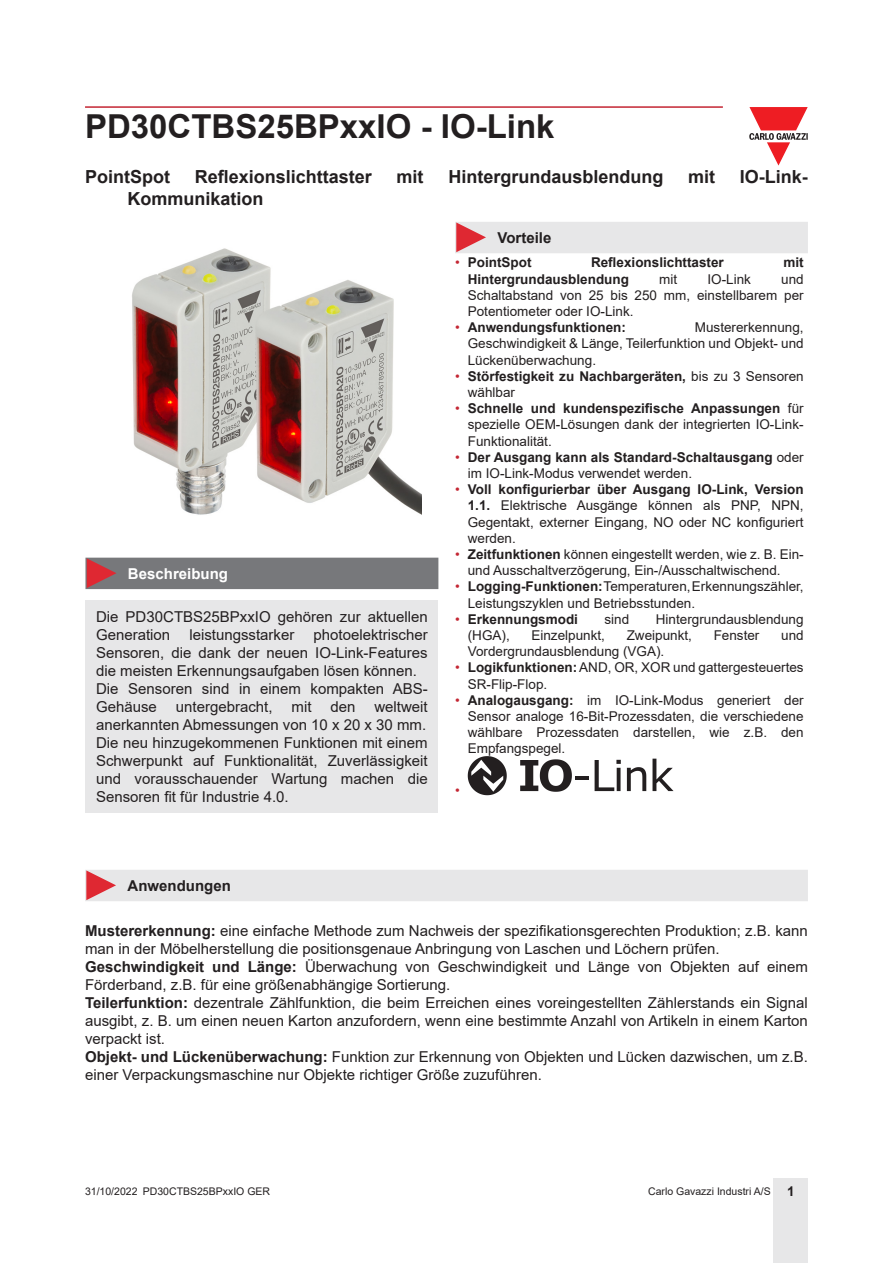
<style>
.page{position:relative;width:893px;height:1263px;background:#fff}
.page>*{position:absolute;margin:0;border:0;box-sizing:border-box;transform-origin:0 0}
.t1{font:700 33px "Arial";color:#231f20}
.Titolo02{font:700 18px "Arial";color:#231f20}
.Testo{font:15px/18px "Arial";color:#231f20}
.Titolo03{font:700 15px "Arial";color:#231f20}
.Titolo04{font:700 15px "Arial";color:#fff}
.t2{font:13.5px/16.2px "Arial";color:#231f20;text-align:justify}
.t3{font:700 13.5px/16.2px "Arial";color:#231f20}
.t4{font:13.5px "Arial";color:#c42633}
.t5{font:10.5px "Arial";color:#231f20}
.s1{font-weight:400;color:#c42633}
.s2{font-weight:400}
.s3{color:#c42633}
.s4{font-weight:700}
.s5{font-weight:700;font-size:13.5px}
</style>
<div class="page">
<hr style="left:85px;top:106px;width:638px;height:2px;background:#c42633">
<div style="left:774px;top:1178px;width:34px;height:85px;background:#e7e7e8"></div>
<svg style="left:749px;top:107px;width:59px;height:59px"></svg>
<div style="left:85px;top:601px;width:353px;height:212px;background:#e7e7e8"></div>
<img style="left:132px;top:248px;width:289px;height:267px">
<div style="left:85px;top:558px;width:353px;height:31px;background:#77787b"></div>
<div style="left:455px;top:222px;width:353px;height:31px;background:#e7e7e8"></div>
<svg style="left:520px;top:759px;width:69px;height:33px"></svg>
<svg style="left:595px;top:760px;width:26px;height:31px"></svg>
<svg style="left:617px;top:768px;width:4px;height:23px"></svg>
<svg style="left:627px;top:767px;width:19px;height:24px"></svg>
<svg style="left:652px;top:759px;width:21px;height:32px"></svg>
<svg style="left:468px;top:756px;width:39px;height:39px"></svg>
<div style="left:85px;top:870px;width:723px;height:31px;background:#e7e7e8"></div>
<h1 class="t1" style="left:85px;top:103px;width:471px">PD30CTBS25BPxxIO - IO-Link</h1>
<p class="Titolo02" style="left:85px;top:164px;width:86px">PointSpot</p>
<p class="Titolo02" style="left:195px;top:164px;width:179px">Reflexionslichttaster</p>
<p class="Titolo02" style="left:397px;top:164px;width:28px">mit</p>
<p class="Titolo02" style="left:448px;top:164px;width:217px">Hintergrundausblendung</p>
<p class="Titolo02" style="left:688px;top:164px;width:28px">mit</p>
<p class="Titolo02" style="left:740px;top:164px;width:70px">IO-Link-</p>
<p class="Titolo02" style="left:128px;top:186px;width:138px">Kommunikation</p>
<p class="Titolo04" style="left:128px;top:563px;width:102px">Beschreibung</p>
<p class="Testo" style="left:96px;top:608px;width:333px">Die PD30CTBS25BPxxIO gehören zur aktuellen<br>Generation</p>
<p class="Testo" style="left:96px;top:626px;width:333px;text-align:justify;text-indent:217px">photoelektrischer Sensoren, die dank der neuen IO-Link-Features die meisten Erkennungsaufgaben lösen können.</p>
<p class="Testo" style="left:96px;top:680px;width:333px">Die Sensoren sind in einem kompakten ABS-<br>Gehäuse</p>
<p class="Testo" style="left:189px;top:626px;width:107px">leistungsstarker</p>
<p class="Testo" style="left:96px;top:698px;width:333px;text-align:right">weltweit<br>anerkannten Abmessungen von 10 x 20 x 30 mm.</p>
<p class="Testo" style="left:96px;top:734px;width:333px;text-align:justify">Die neu hinzugekommenen Funktionen mit einem Schwerpunkt auf Funktionalität, Zuverlässigkeit und vorausschauender Wartung machen die Sensoren fit für Industrie 4.0.</p>
<p class="Testo" style="left:176px;top:698px;width:98px">untergebracht,</p>
<p class="Testo" style="left:292px;top:698px;width:21px">mit</p>
<p class="Testo" style="left:330px;top:698px;width:27px">den</p>
<p class="Titolo03" style="left:497px;top:227px;width:55px">Vorteile</p>
<p class="t3" style="left:455px;top:255px;width:78px"><span class="s1">•</span> PointSpot</p>
<p class="t3" style="left:591px;top:255px;width:134px">Reflexionslichttaster</p>
<p class="t3" style="left:783px;top:255px;width:22px">mit</p>
<p class="t3" style="left:468px;top:271px;width:163px">Hintergrundausblendung</p>
<p class="t2" style="left:659px;top:271px;width:19px">mit</p>
<p class="t2" style="left:707px;top:271px;width:45px">IO-Link</p>
<p class="t2" style="left:468px;top:271px;width:337px;text-indent:313px">und Schaltabstand von 25 bis 250 mm, einstellbarem per Potentiometer oder IO-Link.</p>
<p class="t3" style="left:455px;top:319px;width:173px"><span class="s1">•</span> Anwendungsfunktionen:</p>
<p class="t2" style="left:468px;top:319px;width:337px;text-indent:227px">Mustererkennung, Geschwindigkeit &amp; Länge, Teilerfunktion und Objekt- und Lückenüberwachung.</p>
<p class="t3" style="left:468px;top:368px;width:337px;text-indent:-13px"><span class="s1">•</span> Störfestigkeit zu Nachbargeräten, <span class="s2">bis zu 3 Sensoren wählbar</span></p>
<p class="t2" style="left:468px;top:400px;width:337px;text-indent:-13px"><span class="s3">•</span> <span class="s4">Schnelle und kundenspezifische Anpassungen</span> für spezielle OEM-Lösungen dank der integrierten IO-Link-Funktionalität.</p>
<p class="t3" style="left:468px;top:449px;width:337px;text-indent:-13px"><span class="s1">•</span> Der Ausgang kann als Standard-Schaltausgang <span class="s2">oder im IO-Link-Modus verwendet werden.</span></p>
<p class="t2" style="left:468px;top:481px;width:337px;text-indent:-13px"><span class="s3">•</span> <span class="s4">Voll konfigurierbar über Ausgang IO-Link, Version 1.1.</span> Elektrische Ausgänge können als PNP, NPN, Gegentakt, externer Eingang, NO oder NC konfiguriert werden.</p>
<p class="t2" style="left:468px;top:546px;width:337px;text-indent:-13px"><span class="s3">•</span> <span class="s4">Zeitfunktionen</span> können eingestellt werden, wie z. B. Ein&shy;und Ausschaltverzögerung, Ein-/Ausschaltwischend.</p>
<p class="t2" style="left:468px;top:578px;width:337px;text-indent:-13px"><span class="s3">•</span> <span class="s4">Logging-Funktionen:</span> Temperaturen, Erkennungszähler,<br>Leistungszyklen und Betriebsstunden.</p>
<p class="t3" style="left:455px;top:611px;width:125px"><span class="s1">•</span> Erkennungsmodi</p>
<p class="t2" style="left:604px;top:611px;width:26px">sind</p>
<p class="t2" style="left:656px;top:611px;width:149px">Hintergrundausblendung</p>
<p class="t2" style="left:468px;top:627px;width:43px">(HGA),</p>
<p class="t2" style="left:531px;top:627px;width:75px">Einzelpunkt,</p>
<p class="t2" style="left:627px;top:627px;width:67px">Zweipunkt,</p>
<p class="t2" style="left:714px;top:627px;width:47px">Fenster</p>
<p class="t2" style="left:781px;top:627px;width:24px">und</p>
<p class="t2" style="left:468px;top:643px;width:198px">Vordergrundausblendung (VGA).</p>
<p class="t2" style="left:468px;top:659px;width:337px;text-indent:-13px"><span class="s3">•</span> <span class="s4">Logikfunktionen:</span> AND, OR, XOR und gattergesteuertes<br>SR-Flip-Flop.</p>
<p class="t2" style="left:468px;top:692px;width:337px;text-indent:-13px"><span class="s3">•</span> <span class="s4">Analogausgang:</span> im IO-Link-Modus generiert der Sensor analoge 16-Bit-Prozessdaten, die verschiedene wählbare Prozessdaten darstellen, wie z.B. den Empfangspegel.</p>
<p class="t4" style="left:455px;top:781px;width:6px">•</p>
<p class="Titolo03" style="left:128px;top:875px;width:105px">Anwendungen</p>
<p class="Testo" style="left:85px;top:922px;width:724px"><span class="s4">Mustererkennung:</span> eine einfache Methode zum Nachweis der spezifikationsgerechten Produktion; z.B. kann man in der Möbelherstellung die positionsgenaue Anbringung von Laschen und Löchern prüfen.</p>
<p class="Testo" style="left:85px;top:958px;width:724px"><span class="s4">Geschwindigkeit und Länge:</span> Überwachung von Geschwindigkeit und Länge von Objekten auf einem<br>Förderband, z.B. für eine größenabhängige Sortierung.</p>
<p class="Testo" style="left:85px;top:994px;width:724px;text-align:justify"><span class="s4">Teilerfunktion:</span> dezentrale Zählfunktion, die beim Erreichen eines voreingestellten Zählerstands ein Signal ausgibt, z. B. um einen neuen Karton anzufordern, wenn eine bestimmte Anzahl von Artikeln in einem Karton verpackt ist.</p>
<p class="Testo" style="left:85px;top:1048px;width:724px"><span class="s4">Objekt- und Lückenüberwachung:</span> Funktion zur Erkennung von Objekten und Lücken dazwischen, um z.B. einer Verpackungsmaschine nur Objekte richtiger Größe zuzuführen.</p>
<p class="t5" style="left:85px;top:1183px;width:187px">31/10/2022 PD30CTBS25BPxxIO GER</p>
<p class="t5" style="left:648px;top:1183px;width:148px">Carlo Gavazzi Industri A/S <span class="s5">1</span></p>
</div>
